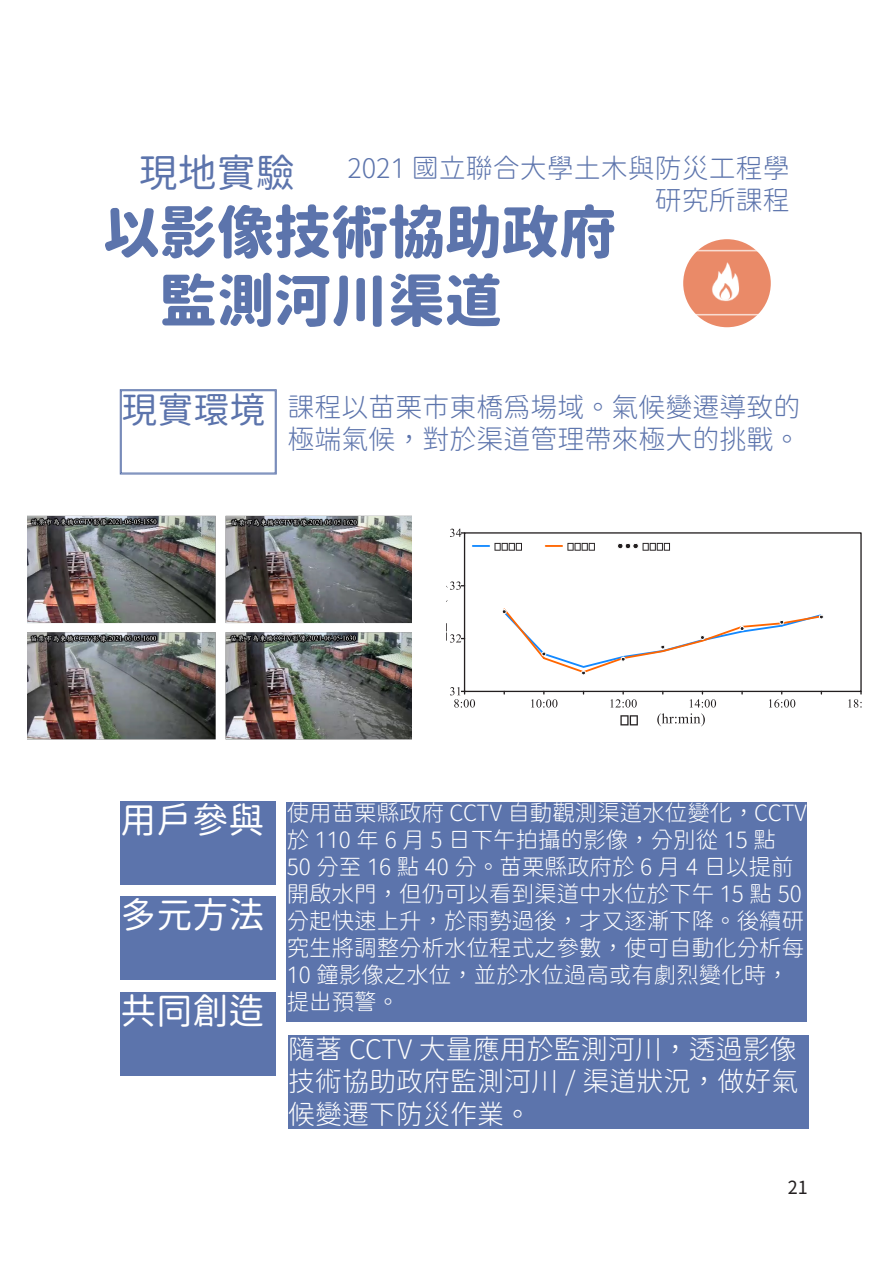
<style>
.page{position:relative;width:893px;height:1263px;background:#fff}
.page>*{position:absolute;margin:0;border:0;box-sizing:border-box;transform-origin:0 0}
.案例標題{font:57px/68.4px "Gen Jyuu Gothic Monospace Heavy";color:#5c74ac}
.案例小標{font:39px "Gen Sen Rounded TW R";color:#5c74ac}
.t1{font:36px "Gen Sen Rounded TW R";color:#fff}
.t2{font:36px "Gen Sen Rounded TW R";color:#5c74ac}
.t3{font:27px/32.4px "Gen Sen Rounded TW L";color:#5c74ac}
.t4{font:27px/32.4px "Gen Sen Rounded TW L";color:#fff;text-align:justify}
.t5{font:22.5px/27px "Gen Sen Rounded TW L";color:#fff}
.t6{font:18px "Taipei Sans TC Beta";color:#231f20}
</style>
<div class="page">
<img style="left:28px;top:515px;width:383px;height:225px">
<svg style="left:120px;top:389px;width:157px;height:86px"></svg>
<div style="left:121px;top:993px;width:155px;height:83px;background:#5c74ac"></div>
<div style="left:121px;top:896px;width:155px;height:84px;background:#5c74ac"></div>
<div style="left:121px;top:802px;width:155px;height:83px;background:#5c74ac"></div>
<div style="left:287px;top:802px;width:520px;height:219px;background:#5c74ac"></div>
<div style="left:288px;top:1035px;width:520px;height:94px;background:#5c74ac"></div>
<div style="left:464px;top:532px;width:398px;height:160px;border:1px solid #231f20"></div>
<svg style="left:531px;top:691px;width:26px;height:17px"></svg>
<svg style="left:610px;top:691px;width:27px;height:17px"></svg>
<svg style="left:769px;top:691px;width:26px;height:17px"></svg>
<svg style="left:848px;top:691px;width:14px;height:17px"></svg>
<svg style="left:620px;top:715px;width:18px;height:10px"></svg>
<svg style="left:657px;top:691px;width:59px;height:35px"></svg>
<svg style="left:450px;top:687px;width:25px;height:21px"></svg>
<svg style="left:450px;top:529px;width:15px;height:8px"></svg>
<svg style="left:446px;top:623px;width:19px;height:20px"></svg>
<svg style="left:446px;top:581px;width:19px;height:23px"></svg>
<svg style="left:502px;top:608px;width:322px;height:67px"></svg>
<svg style="left:473px;top:543px;width:49px;height:8px"></svg>
<svg style="left:546px;top:543px;width:49px;height:8px"></svg>
<svg style="left:618px;top:543px;width:52px;height:8px"></svg>
<img style="left:683px;top:239px;width:88px;height:88px;border-radius:44px">
<p class="案例小標" style="left:139px;top:151px;width:157px">現地實驗</p>
<p class="t3" style="left:347px;top:152px;width:444px">2021 國立聯合大學土木與防災工程學</p>
<p class="t3" style="left:655px;top:185px;width:136px">研究所課程</p>
<p class="案例標題" style="left:160px;top:196px;width:457px;text-indent:-57px">以影像技術協助政府監測河川渠道</p>
<p class="t2" style="left:121px;top:389px;width:146px">現實環境</p>
<p class="t3" style="left:287px;top:391px;width:514px">課程以苗栗市東橋為場域。氣候變遷導致的極端氣候，對於渠道管理帶來極大的挑戰。</p>
<p class="t1" style="left:121px;top:800px;width:146px">用戶參與</p>
<p class="t5" style="left:287px;top:800px;width:522px">使用苗栗縣政府 CCTV 自動觀測渠道水位變化，CCTV於 110 年 6 月 5 日下午拍攝的影像，分別從 15 點<br>50 分至 16 點 40 分。苗栗縣政府於 6 月 4 日以提前開啟水門，但仍可以看到渠道中水位於下午 15 點 50分起快速上升，於雨勢過後，才又逐漸下降。後續研究生將調整分析水位程式之參數，使可自動化分析每<br>10 鐘影像之水位，並於水位過高或有劇烈變化時，提出預警。</p>
<p class="t4" style="left:288px;top:1033px;width:512px">隨著 CCTV 大量應用於監測河川，透過影像技術協助政府監測河川 / 渠道狀況，做好氣候變遷下防災作業。</p>
<p class="t1" style="left:121px;top:895px;width:146px">多元方法</p>
<p class="t1" style="left:121px;top:991px;width:146px">共同創造</p>
<p class="t6" style="left:788px;top:1177px;width:21px">21</p>
</div>
